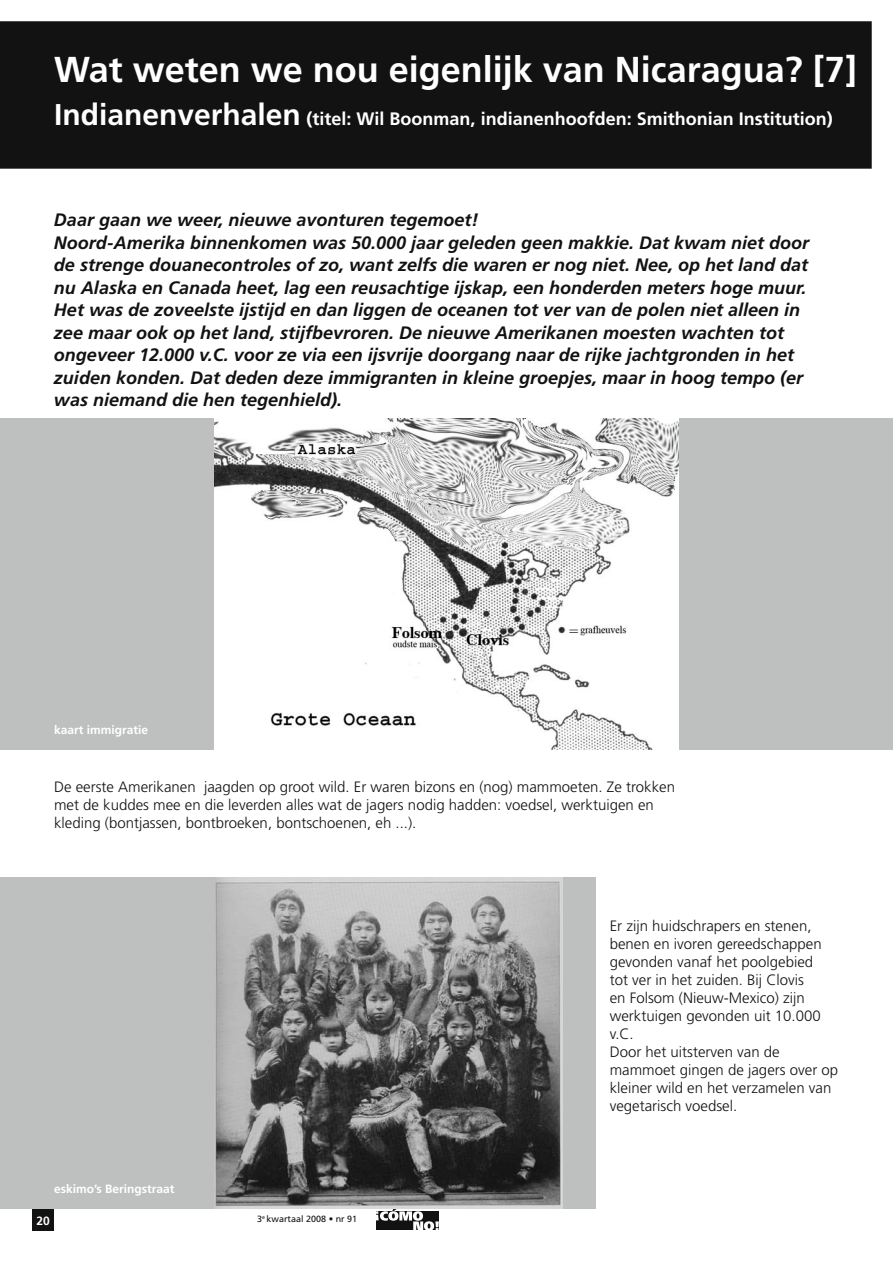
<style>
.page{position:relative;width:893px;height:1263px;background:#fff}
.page>*{position:absolute;margin:0;border:0;box-sizing:border-box;transform-origin:0 0}
.t1{font:700 36px "Frutiger";color:#fff}
.t2{font:italic 700 18px/22.5px "Frutiger";color:#121212}
.t3{font:700 18px "Frutiger";color:#fff}
.t4{font:300 15px/18px "Frutiger";color:#121212}
.t5{font:700 12px "Frutiger";color:#fff}
.t6{font:9px "Frutiger";color:#121212}
.s1{font-size:30px}
</style>
<div class="page">
<div style="left:0;top:418px;width:893px;height:332px;background:#bdc0bf"></div>
<div style="left:0;top:878px;width:595px;height:331px;background:#bdc0bf"></div>
<div style="left:32px;top:1209px;width:22px;height:21px;background:#121212"></div>
<svg style="left:376px;top:1209px;width:63px;height:21px"></svg>
<div style="left:0;top:21px;width:872px;height:148px;background:#121212"></div>
<img style="left:215px;top:418px;width:463px;height:331px">
<img style="left:215px;top:878px;width:347px;height:331px">
<h1 class="t1" style="left:54px;top:48px;width:804px">Wat weten we nou eigenlijk van Nicaragua? [7]</h1>
<p class="t3" style="left:54px;top:108px;width:780px"><span class="s1">Indianenverhalen</span> (titel: Wil Boonman, indianenhoofden: Smithonian Institution)</p>
<p class="t2" style="left:54px;top:209px;width:757px">Daar gaan we weer, nieuwe avonturen tegemoet!<br>Noord-Amerika binnenkomen was 50.000 jaar geleden geen makkie. Dat kwam niet door de strenge douanecontroles of zo, want zelfs die waren er nog niet. Nee, op het land dat nu Alaska en Canada heet, lag een reusachtige ijskap, een honderden meters hoge muur.<br>Het was de zoveelste ijstijd en dan liggen de oceanen tot ver van de polen niet alleen in zee maar ook op het land, stijfbevroren. De nieuwe Amerikanen moesten wachten tot ongeveer 12.000 v.C. voor ze via een ijsvrije doorgang naar de rijke jachtgronden in het zuiden konden. Dat deden deze immigranten in kleine groepjes, maar in hoog tempo (er was niemand die hen tegenhield).</p>
<p class="t5" style="left:54px;top:723px;width:96px">kaart immigratie</p>
<p class="t4" style="left:54px;top:778px;width:622px">De eerste Amerikanen jaagden op groot wild. Er waren bizons en (nog) mammoeten. Ze trokken met de kuddes mee en die leverden alles wat de jagers nodig hadden: voedsel, werktuigen en kleding (bontjassen, bontbroeken, bontschoenen, eh ...).</p>
<p class="t5" style="left:54px;top:1182px;width:122px">eskimo’s Beringstraat</p>
<p class="t5" style="left:37px;top:1213px;width:15px">20</p>
<p class="t6" style="left:257px;top:1214px;width:101px">3<sup>e</sup> kwartaal 2008 • nr 91</p>
<p class="t4" style="left:610px;top:917px;width:230px">Er zijn huidschrapers en stenen, benen en ivoren gereedschappen gevonden vanaf het poolgebied<br>tot ver in het zuiden. Bij Clovis<br>en Folsom (Nieuw-Mexico) zijn werktuigen gevonden uit 10.000 v.C.<br>Door het uitsterven van de mammoet gingen de jagers over op kleiner wild en het verzamelen van vegetarisch voedsel.</p>
</div>
